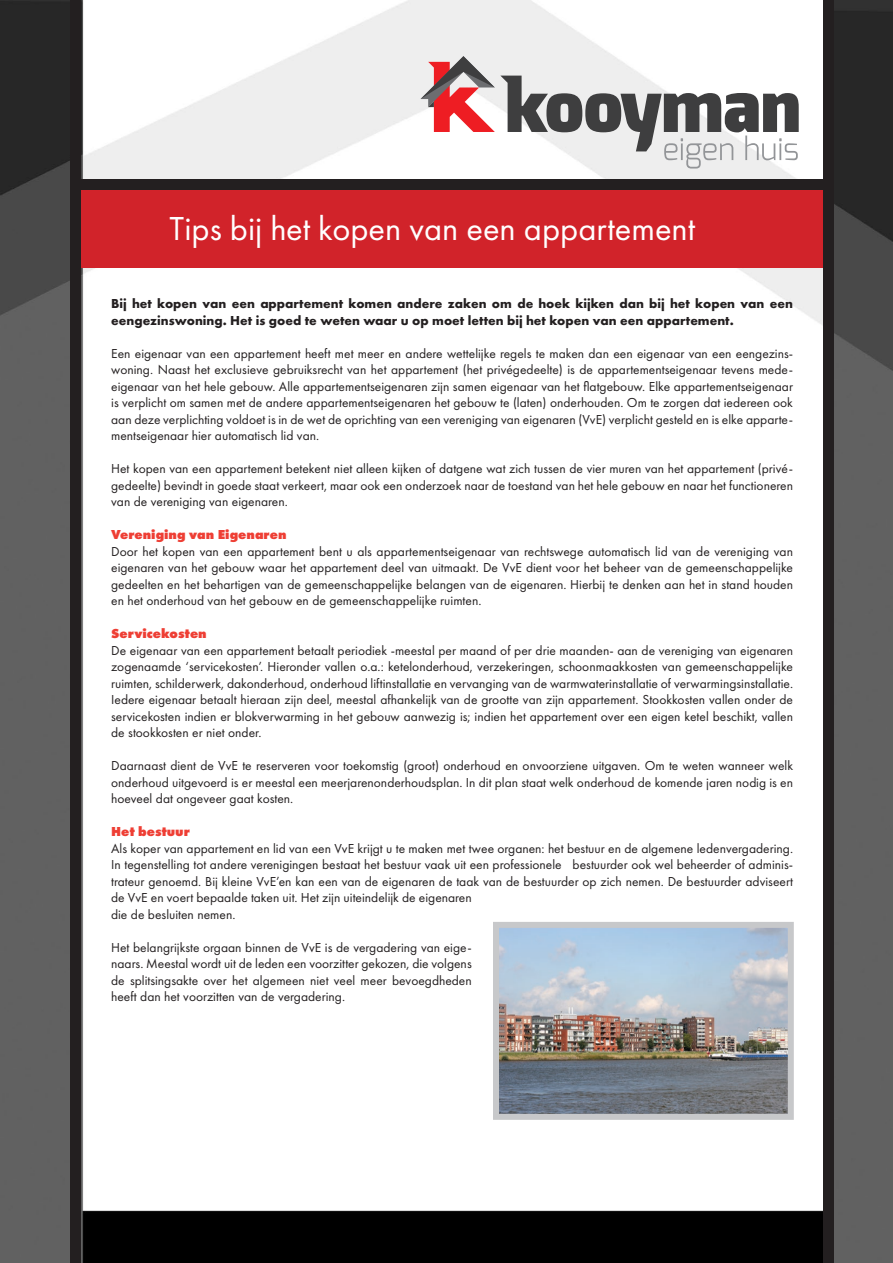
<style>
.page{position:relative;width:893px;height:1263px;background:#fff}
.page>*{position:absolute;margin:0;border:0;box-sizing:border-box;transform-origin:0 0}
.t1{font:34.5px "Futura PT";color:#fff}
.t2{font:13.5px/16.5px "Futura PT";color:#231f20;text-align:justify}
.t3{font:700 13.5px/16.5px "Futura PT";color:#231f20}
.t4{font:800 13.5px "Futura PT";color:#ee3e34}
</style>
<div class="page">
<img style="left:0;top:0;width:893px;height:1263px">
<div style="left:72px;top:190px;width:760px;height:78px;background:#d1232a"></div>
<div style="left:71px;top:179px;width:760px;height:11px;background:#231f20"></div>
<div style="left:71px;top:0;width:10px;height:1263px;background:#231f20"></div>
<div style="left:823px;top:0;width:11px;height:1263px;background:#231f20"></div>
<img style="left:500px;top:929px;width:287px;height:184px">
<div style="left:493px;top:922px;width:301px;height:198px;border:6px solid #c7c8ca"></div>
<svg style="left:420px;top:56px;width:379px;height:113px"></svg>
<h1 class="t1" style="left:170px;top:208px;width:527px">Tips bij het kopen van een appartement</h1>
<p class="t3" style="left:111px;top:295px;width:683px">Bij het kopen van een appartement komen andere zaken om de hoek kijken dan bij het kopen van een eengezinswoning. Het is goed te weten waar u op moet letten bij het kopen van een appartement.</p>
<p class="t2" style="left:111px;top:345px;width:683px">Een eigenaar van een appartement heeft met meer en andere wettelijke regels te maken dan een eigenaar van een eengezins&shy;woning. Naast het exclusieve gebruiksrecht van het appartement (het privégedeelte) is de appartementseigenaar tevens mede&shy;eigenaar van het hele gebouw. Alle appartementseigenaren zijn samen eigenaar van het flatgebouw. Elke appartementseigenaar is verplicht om samen met de andere appartementseigenaren het gebouw te (laten) onderhouden. Om te zorgen dat iedereen ook aan deze verplichting voldoet is in de wet de oprichting van een vereniging van eigenaren (VvE) verplicht gesteld en is elke apparte&shy;mentseigenaar hier automatisch lid van.</p>
<p class="t2" style="left:111px;top:460px;width:683px">Het kopen van een appartement betekent niet alleen kijken of datgene wat zich tussen de vier muren van het appartement (privé&shy;gedeelte) bevindt in goede staat verkeert, maar ook een onderzoek naar de toestand van het hele gebouw en naar het functioneren van de vereniging van eigenaren.</p>
<p class="t4" style="left:111px;top:526px;width:177px">Vereniging van Eigenaren</p>
<p class="t2" style="left:111px;top:543px;width:683px">Door het kopen van een appartement bent u als appartementseigenaar van rechtswege automatisch lid van de vereniging van eigenaren van het gebouw waar het appartement deel van uitmaakt. De VvE dient voor het beheer van de gemeenschappelijke gedeelten en het behartigen van de gemeenschappelijke belangen van de eigenaren. Hierbij te denken aan het in stand houden en het onderhoud van het gebouw en de gemeenschappelijke ruimten.</p>
<p class="t4" style="left:111px;top:625px;width:97px">Servicekosten</p>
<p class="t2" style="left:111px;top:642px;width:683px">De eigenaar van een appartement betaalt periodiek -meestal per maand of per drie maanden- aan de vereniging van eigenaren zogenaamde ‘servicekosten’. Hieronder vallen o.a.: ketelonderhoud, verzekeringen, schoonmaakkosten van gemeenschappelijke ruimten, schilderwerk, dakonderhoud, onderhoud liftinstallatie en vervanging van de warmwaterinstallatie of verwarmingsinstallatie.<br>Iedere eigenaar betaalt hieraan zijn deel, meestal afhankelijk van de grootte van zijn appartement. Stookkosten vallen onder de servicekosten indien er blokverwarming in het gebouw aanwezig is; indien het appartement over een eigen ketel beschikt, vallen de stookkosten er niet onder.</p>
<p class="t2" style="left:111px;top:757px;width:683px">Daarnaast dient de VvE te reserveren voor toekomstig (groot) onderhoud en onvoorziene uitgaven. Om te weten wanneer welk onderhoud uitgevoerd is er meestal een meerjarenonderhoudsplan. In dit plan staat welk onderhoud de komende jaren nodig is en hoeveel dat ongeveer gaat kosten.</p>
<p class="t4" style="left:111px;top:823px;width:80px">Het bestuur</p>
<p class="t2" style="left:111px;top:840px;width:683px;text-align:left">Als koper van appartement en lid van een VvE krijgt u te maken met twee organen: het bestuur en de algemene ledenvergadering.<br>In tegenstelling tot andere verenigingen bestaat het bestuur vaak uit een professionele bestuurder ook wel beheerder of adminis&shy;trateur genoemd. Bij kleine VvE’en kan een van de eigenaren de taak van de bestuurder op zich nemen. De bestuurder adviseert de VvE en voert bepaalde taken uit. Het zijn uiteindelijk de eigenaren<br>die de besluiten nemen.</p>
<p class="t2" style="left:111px;top:939px;width:362px">Het belangrijkste orgaan binnen de VvE is de vergadering van eige&shy;naars. Meestal wordt uit de leden een voorzitter gekozen, die volgens de splitsingsakte over het algemeen niet veel meer bevoegdheden heeft dan het voorzitten van de vergadering.</p>
</div>
